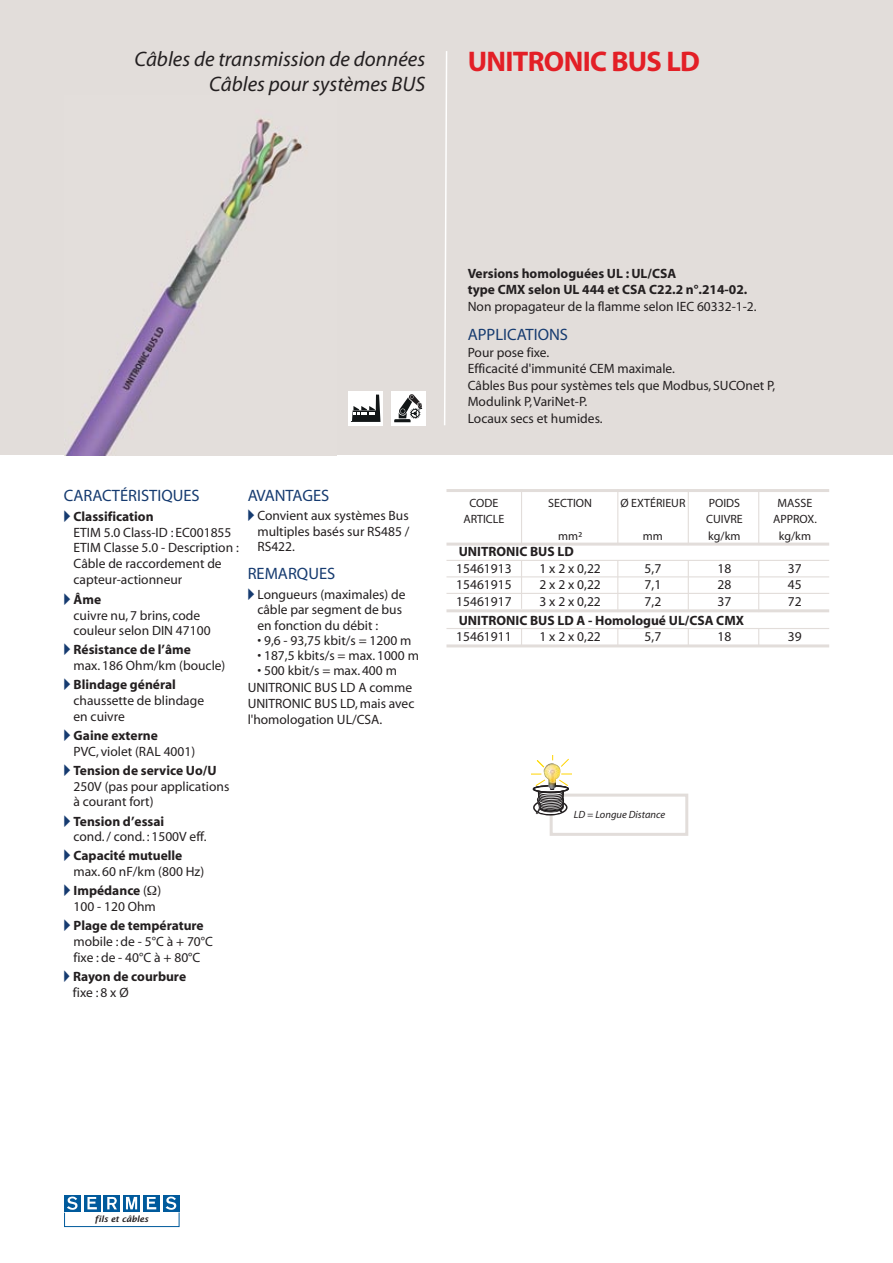
<style>
.page{position:relative;width:893px;height:1263px;background:#fff}
.page>*{position:absolute;margin:0;border:0;box-sizing:border-box;transform-origin:0 0}
.t1{font:700 28.5px "Myriad";letter-spacing:-.025em;color:#e31f26}
.t2{font:italic 21px/25.2px "Myriad";color:#231f20;text-align:right}
.t3{font:16.5px "Myriad";color:#163b70}
.t4{font:13.5px/15.8px "Myriad";color:#231f20}
.t5{font:700 13.5px/15.8px "Myriad";color:#231f20}
.t6{font:12px "Myriad";color:#231f20}
.t7{font:italic 10.5px "Myriad";color:#231f20}
.t8{font:italic 600 8.55px "Lucida Sans";letter-spacing:-.01em;color:#231f20}
.s1{font-family:"European Pi Three";color:#163b70}
.s2{font-weight:700}
.s3{font-family:"European Pi Three";font-weight:400;color:#163b70}
.s4{font-weight:400}
</style>
<div class="page">
<div style="left:0;top:0;width:893px;height:455px;background:#e2ddda"></div>
<svg style="left:444px;top:51px;width:4px;height:375px"></svg>
<svg style="left:143px;top:1195px;width:17px;height:16px"></svg>
<div style="left:163px;top:1195px;width:16px;height:16px;background:#005a9c"></div>
<div style="left:64px;top:1195px;width:16px;height:16px;background:#005a9c"></div>
<div style="left:84px;top:1195px;width:16px;height:16px;background:#005a9c"></div>
<div style="left:104px;top:1195px;width:16px;height:16px;background:#005a9c"></div>
<svg style="left:124px;top:1195px;width:16px;height:16px"></svg>
<svg style="left:67px;top:1196px;width:11px;height:14px"></svg>
<svg style="left:147px;top:1197px;width:9px;height:12px"></svg>
<svg style="left:87px;top:1197px;width:10px;height:12px"></svg>
<svg style="left:126px;top:1197px;width:11px;height:12px"></svg>
<svg style="left:107px;top:1197px;width:10px;height:12px"></svg>
<svg style="left:166px;top:1196px;width:10px;height:14px"></svg>
<div style="left:64px;top:1212px;width:115px;height:15px;border:1px solid #005a9c"></div>
<img style="left:65px;top:118px;width:271px;height:338px">
<hr style="left:446px;top:489px;width:383px;height:3px;background:#e2ddda">
<hr style="left:446px;top:543px;width:383px;height:3px;background:#e2ddda">
<hr style="left:446px;top:560px;width:383px;height:1px;background:#e2ddda">
<hr style="left:446px;top:576px;width:383px;height:1px;background:#e2ddda">
<hr style="left:446px;top:593px;width:383px;height:1px;background:#e2ddda">
<hr style="left:446px;top:609px;width:383px;height:3px;background:#e2ddda">
<hr style="left:446px;top:628px;width:383px;height:1px;background:#e2ddda">
<hr style="left:446px;top:644px;width:383px;height:3px;background:#e2ddda">
<hr style="left:617px;top:489px;width:1px;height:56px;background:#e2ddda">
<hr style="left:521px;top:489px;width:1px;height:56px;background:#e2ddda">
<hr style="left:688px;top:489px;width:1px;height:56px;background:#e2ddda">
<hr style="left:758px;top:489px;width:1px;height:56px;background:#e2ddda">
<hr style="left:617px;top:561px;width:1px;height:51px;background:#e2ddda">
<hr style="left:521px;top:561px;width:1px;height:48px;background:#e2ddda">
<hr style="left:688px;top:561px;width:1px;height:51px;background:#e2ddda">
<hr style="left:758px;top:561px;width:1px;height:51px;background:#e2ddda">
<svg style="left:617px;top:629px;width:1px;height:15px"></svg>
<svg style="left:521px;top:629px;width:1px;height:15px"></svg>
<svg style="left:688px;top:629px;width:1px;height:15px"></svg>
<svg style="left:758px;top:629px;width:1px;height:15px"></svg>
<div style="left:550px;top:794px;width:138px;height:42px;border:3px solid #e2ddda"></div>
<svg style="left:536px;top:760px;width:7px;height:7px"></svg>
<svg style="left:561px;top:758px;width:8px;height:9px"></svg>
<img style="left:543px;top:763px;width:18px;height:11px">
<svg style="left:532px;top:774px;width:39px;height:41px"></svg>
<div style="left:349px;top:391px;width:34px;height:34px;background:#fff"></div>
<svg style="left:351px;top:395px;width:29px;height:27px"></svg>
<div style="left:391px;top:391px;width:34px;height:34px;background:#fff"></div>
<svg style="left:394px;top:394px;width:28px;height:28px"></svg>
<h2 class="t2" style="left:134px;top:48px;width:292px">Câbles de transmission de données<br>Câbles pour systèmes BUS</h2>
<h1 class="t1" style="left:468px;top:51px;width:234px">UNITRONIC BUS LD</h1>
<p class="t3" style="left:64px;top:489px;width:137px">CARACTÉRISTIQUES</p>
<p class="t4" style="left:74px;top:509px;width:167px;text-indent:-10px"><span class="s1">-</span> <span class="s2">Classification<br></span>ETIM 5.0 Class-ID : EC001855<br>ETIM Classe 5.0 - Description :<br>Câble de raccordement de capteur-actionneur</p>
<p class="t4" style="left:74px;top:592px;width:139px;text-indent:-10px"><span class="s1">-</span> <span class="s2">Âme<br></span>cuivre nu, 7 brins, code couleur selon DIN 47100</p>
<p class="t4" style="left:74px;top:643px;width:153px;text-indent:-10px"><span class="s1">-</span> <span class="s2">Résistance de l’âme<br></span>max. 186 Ohm/km (boucle)</p>
<p class="t4" style="left:74px;top:678px;width:132px;text-indent:-10px"><span class="s1">-</span> <span class="s2">Blindage général </span>chaussette de blindage en cuivre</p>
<p class="t4" style="left:74px;top:729px;width:123px;text-indent:-10px"><span class="s1">-</span> <span class="s2">Gaine externe<br></span>PVC, violet (RAL 4001)</p>
<p class="t4" style="left:74px;top:764px;width:157px;text-indent:-10px"><span class="s1">-</span> <span class="s2">Tension de service Uo/U<br></span>250V (pas pour applications à courant fort)</p>
<p class="t4" style="left:74px;top:814px;width:135px;text-indent:-10px"><span class="s1">-</span> <span class="s2">Tension d’essai<br></span>cond. / cond. : 1500V eff.</p>
<p class="t4" style="left:74px;top:849px;width:132px;text-indent:-10px"><span class="s1">-</span> <span class="s2">Capacité mutuelle </span>max. 60 nF/km (800 Hz)</p>
<p class="t4" style="left:64px;top:884px;width:99px;text-align:center"><span class="s1">-</span> <span class="s2">Impédance</span> ( )<br>100 - 120 Ohm</p>
<p class="t4" style="left:74px;top:919px;width:141px;text-indent:-10px"><span class="s1">-</span> <span class="s2">Plage de température </span>mobile : de - 5°C à + 70°C fixe : de - 40°C à + 80°C</p>
<p class="t5" style="left:73px;top:970px;width:115px;text-indent:-9px"><span class="s3">-</span> Rayon de courbure <span class="s4">fixe : 8 x Ø</span></p>
<p class="t3" style="left:248px;top:489px;width:83px">AVANTAGES</p>
<p class="t4" style="left:257px;top:509px;width:154px;line-height:15.3px;text-align:justify;text-indent:-10px"><span class="s1">-</span> Convient aux systèmes Bus multiples basés sur RS485 / RS422.</p>
<p class="t3" style="left:248px;top:568px;width:89px">REMARQUES</p>
<p class="t4" style="left:257px;top:588px;width:150px;line-height:15.3px;text-indent:-10px"><span class="s1">-</span> Longueurs (maximales) de câble par segment de bus en fonction du débit :</p>
<p class="t4" style="left:257px;top:634px;width:155px">• 9,6 - 93,75 kbit/s = 1200 m</p>
<p class="t4" style="left:257px;top:649px;width:163px">• 187,5 kbits/s = max. 1000 m</p>
<p class="t4" style="left:248px;top:664px;width:168px;line-height:16.2px;text-indent:10px">• 500 kbit/s = max. 400 m<br>UNITRONIC BUS LD A comme<br>UNITRONIC BUS LD, mais avec l'homologation UL/CSA.</p>
<p class="t5" style="left:468px;top:266px;width:281px;line-height:16.5px">Versions homologuées UL : UL/CSA<br>type CMX selon UL 444 et CSA C22.2 n°.214-02.</p>
<p class="t4" style="left:468px;top:300px;width:290px">Non propagateur de la flamme selon IEC 60332-1-2.</p>
<p class="t3" style="left:468px;top:328px;width:102px">APPLICATIONS</p>
<p class="t4" style="left:468px;top:345px;width:309px;line-height:16.5px">Pour pose fixe.<br>Efficacité d'immunité CEM maximale.<br>Câbles Bus pour systèmes tels que Modbus, SUCOnet P,<br>Modulink P, VariNet-P.<br>Locaux secs et humides.</p>
<p class="t6" style="left:469px;top:498px;width:30px">CODE</p>
<p class="t6" style="left:548px;top:498px;width:45px">SECTION</p>
<p class="t6" style="left:620px;top:498px;width:66px">Ø EXTÉRIEUR</p>
<p class="t6" style="left:709px;top:498px;width:33px">POIDS</p>
<p class="t6" style="left:777px;top:498px;width:36px">MASSE</p>
<p class="t6" style="left:463px;top:515px;width:43px">ARTICLE</p>
<p class="t6" style="left:706px;top:515px;width:38px">CUIVRE</p>
<p class="t6" style="left:773px;top:515px;width:45px">APPROX.</p>
<p class="t6" style="left:558px;top:531px;width:26px">mm²</p>
<p class="t6" style="left:643px;top:531px;width:22px">mm</p>
<p class="t6" style="left:708px;top:531px;width:34px">kg/km</p>
<p class="t6" style="left:779px;top:531px;width:34px">kg/km</p>
<p class="t5" style="left:459px;top:545px;width:117px">UNITRONIC BUS LD</p>
<p class="t4" style="left:456px;top:562px;width:57px">15461913</p>
<p class="t4" style="left:539px;top:562px;width:63px">1 x 2 x 0,22</p>
<p class="t4" style="left:645px;top:562px;width:18px">5,7</p>
<p class="t4" style="left:717px;top:562px;width:15px">18</p>
<p class="t4" style="left:788px;top:562px;width:15px">37</p>
<p class="t4" style="left:456px;top:578px;width:57px">15461915</p>
<p class="t4" style="left:539px;top:578px;width:63px">2 x 2 x 0,22</p>
<p class="t4" style="left:645px;top:578px;width:18px">7,1</p>
<p class="t4" style="left:717px;top:578px;width:15px">28</p>
<p class="t4" style="left:788px;top:578px;width:15px">45</p>
<p class="t4" style="left:456px;top:595px;width:57px">15461917</p>
<p class="t4" style="left:539px;top:595px;width:63px">3 x 2 x 0,22</p>
<p class="t4" style="left:645px;top:595px;width:18px">7,2</p>
<p class="t4" style="left:717px;top:595px;width:15px">37</p>
<p class="t4" style="left:788px;top:595px;width:15px">72</p>
<p class="t5" style="left:459px;top:613px;width:287px">UNITRONIC BUS LD A - Homologué UL/CSA CMX</p>
<p class="t4" style="left:456px;top:630px;width:57px">15461911</p>
<p class="t4" style="left:539px;top:630px;width:63px">1 x 2 x 0,22</p>
<p class="t4" style="left:645px;top:630px;width:18px">5,7</p>
<p class="t4" style="left:717px;top:630px;width:15px">18</p>
<p class="t4" style="left:788px;top:630px;width:15px">39</p>
<p class="t7" style="left:574px;top:810px;width:93px">LD = Longue Distance</p>
<p class="t8" style="left:95px;top:1214px;width:55px">fils et câbles</p>
</div>
